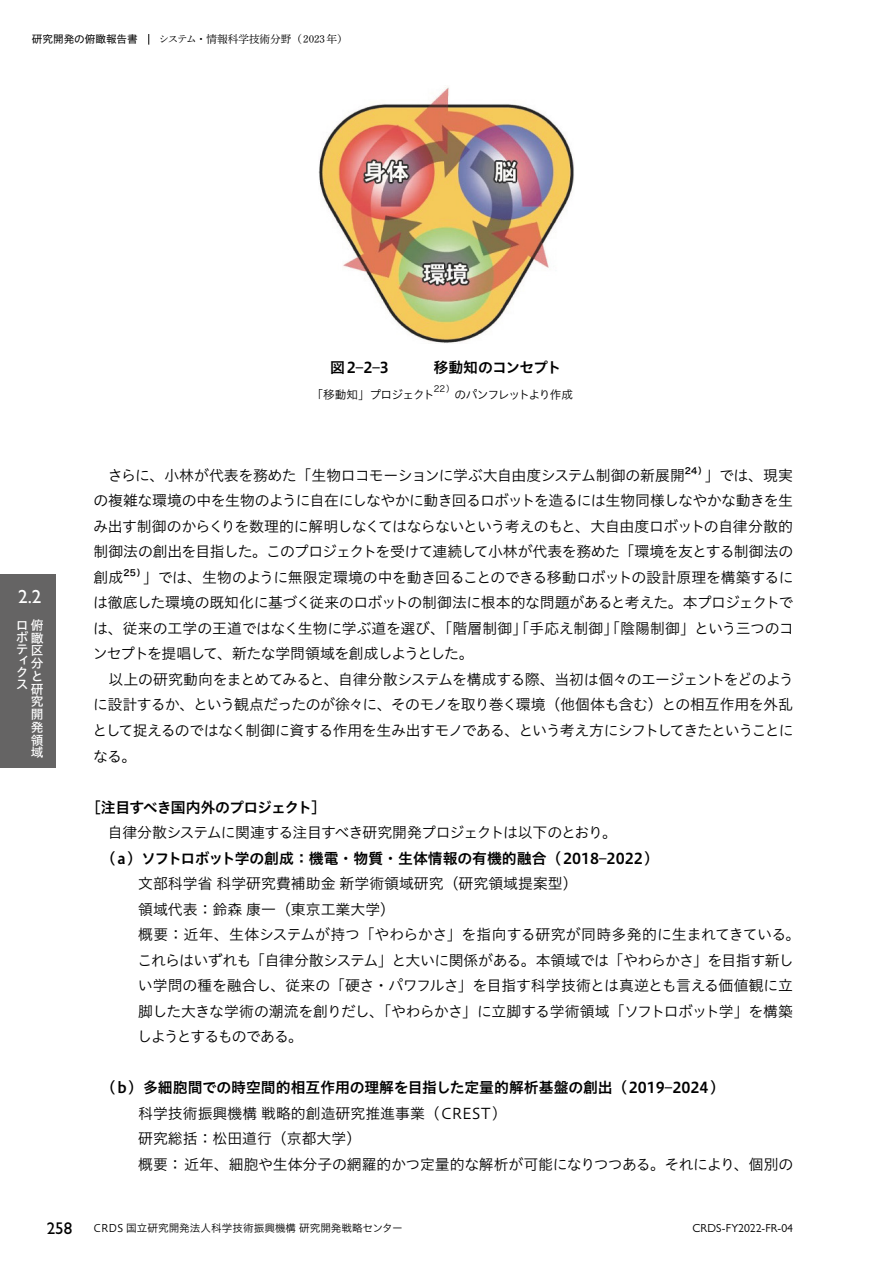
<style>
.page{position:relative;width:893px;height:1263px;background:#fff}
.page>*{position:absolute;margin:0;border:0;box-sizing:border-box;transform-origin:0 0}
.t1{font:500 19.2px "Gill Sans Nova";color:#fff}
.t2{font:14.85px/25.5px "Hiragino UD Sans Std N W3";letter-spacing:-.025em;color:#000;text-align:justify}
.t3{font:14.85px "Hiragino UD Sans Std N W6";letter-spacing:-.015em;color:#000}
.t4{font:14.85px/25.5px "Hiragino UD Sans Std N W3";color:#000}
.t5{font:14.85px "Hiragino UD Sans Std N W3";letter-spacing:-.05em;color:#000}
.t6{font:14.85px "Hiragino UD Sans Std N W6";letter-spacing:-.06em;color:#000}
.t7{font:14.85px "Hiragino UD Sans Std N W6";letter-spacing:-.055em;color:#000}
.t8{font:12.75px/12.8px "Hiragino UD Sans Std N W5";color:#fff;text-align:justify}
.t9{font:11.7px "Gill Sans Nova";color:#000}
.t10{font:11.7px "Hiragino UD Sans Std N W3";letter-spacing:-.07em;color:#000}
.t11{font:11.7px "Hiragino UD Sans Std N W3";letter-spacing:-.1em;color:#000}
.t12{font:10.65px "Hiragino UD Sans Std N W3";color:#000}
.t13{font:10.65px "Shuei Min Pr 6 N L";color:#000}
.t14{font:8.7px "Hira Kaku Pro W6";color:#000}
.t15{font:8.7px "Hira Kaku Pro W3";color:#000}
.s1{font-family:"Hiragino UD Sans Std N W4"}
.s2{font-family:"Gill Sans Nova";font-weight:500;font-size:16.95px}
</style>
<div class="page">
<img style="left:319px;top:87px;width:255px;height:256px">
<div style="left:0;top:574px;width:55px;height:193px;background:#656464"></div>
<p class="t13" style="left:32px;top:30px;width:317px"><span class="s1">研究開発の俯瞰報告書</span> 　システム・情報科学技術分野（2023年）</p>
<p class="t1" style="left:18px;top:585px;width:25px">2.2</p>
<p class="t8" style="left:16px;top:618px;width:29px">ロ俯ボ瞰テ区</p>
<p class="t8" style="left:16px;top:653px;width:13px;line-height:12px">ィクス</p>
<p class="t8" style="left:31px;top:656px;width:14px;text-align:left">分と研究開発領域</p>
<p class="t6" style="left:330px;top:356px;width:233px">図2–2–3　　　移動知のコンセプト</p>
<p class="t10" style="left:311px;top:386px;width:125px">「移動知」プロジェクト</p>
<p class="t15" style="left:434px;top:381px;width:22px">22）</p>
<p class="t11" style="left:455px;top:386px;width:120px">のパンフレットより作成</p>
<p class="t2" style="left:108px;top:462px;width:579px">さらに、小林が代表を務めた「生物ロコモーションに学ぶ大自由度システム制御の新展開</p>
<p class="t14" style="left:685px;top:462px;width:23px">24）</p>
<p class="t2" style="left:93px;top:462px;width:702px;text-indent:611px">」では、現実の複雑な環境の中を生物のように自在にしなやかに動き回るロボットを造るには生物同様しなやかな動きを生み出す制御のからくりを数理的に解明しなくてはならないという考えのもと、大自由度ロボットの自律分散的制御法の創出を目指した。このプロジェクトを受けて連続して小林が代表を務めた「環境を友とする制御法の創成</p>
<p class="t14" style="left:123px;top:564px;width:23px">25）</p>
<p class="t2" style="left:93px;top:564px;width:702px;text-indent:50px">」では、生物のように無限定環境の中を動き回ることのできる移動ロボットの設計原理を構築するには徹底した環境の既知化に基づく従来のロボットの制御法に根本的な問題があると考えた。本プロジェクトでは、従来の工学の王道ではなく生物に学ぶ道を選び、「階層制御」「手応え制御」「陰陽制御」という三つのコンセプトを提唱して、新たな学問領域を創成しようとした。</p>
<p class="t2" style="left:93px;top:666px;width:703px;text-indent:16px">以上の研究動向をまとめてみると、自律分散システムを構成する際、当初は個々のエージェントをどのように設計するか、という観点だったのが徐々に、そのモノを取り巻く環境（他個体も含む）との相互作用を外乱として捉えるのではなく制御に資する作用を生み出すモノである、という考え方にシフトしてきたということになる。</p>
<p class="t7" style="left:86px;top:795px;width:241px">［注目すべき国内外のプロジェクト］</p>
<p class="t5" style="left:108px;top:821px;width:510px">自律分散システムに関連する注目すべき研究開発プロジェクトは以下のとおり。</p>
<p class="t3" style="left:101px;top:847px;width:560px">（a）ソフトロボット学の創成：機電・物質・生体情報の有機的融合（2018–2022）</p>
<p class="t2" style="left:137px;top:870px;width:665px;text-align:left">文部科学省科学研究費補助金新学術領域研究（研究領域提案型）<br>領域代表：鈴森康一（東京工業大学）<br>概要：近年、生体システムが持つ「やわらかさ」を指向する研究が同時多発的に生まれてきている。これらはいずれも「自律分散システム」と大いに関係がある。本領域では「やわらかさ」を目指す新しい学問の種を融合し、従来の「硬さ・パワフルさ」を目指す科学技術とは真逆とも言える価値観に立脚した大きな学術の潮流を創りだし、「やわらかさ」に立脚する学術領域「ソフトロボット学」を構築しようとするものである。</p>
<p class="t3" style="left:101px;top:1076px;width:625px">（b）多細胞間での時空間的相互作用の理解を目指した定量的解析基盤の創出（2019–2024）</p>
<p class="t4" style="left:138px;top:1099px;width:657px">科学技術振興機構戦略的創造研究推進事業（CREST）<br>研究総括：松田道行（京都大学）<br>概要：近年、細胞や生体分子の網羅的かつ定量的な解析が可能になりつつある。それにより、個別の</p>
<p class="t12" style="left:47px;top:1220px;width:357px"><span class="s2">258</span> CRDS 国立研究開発法人科学技術振興機構 研究開発戦略センター</p>
<p class="t9" style="left:693px;top:1221px;width:102px">CRDS-FY2022-FR-04</p>
</div>
